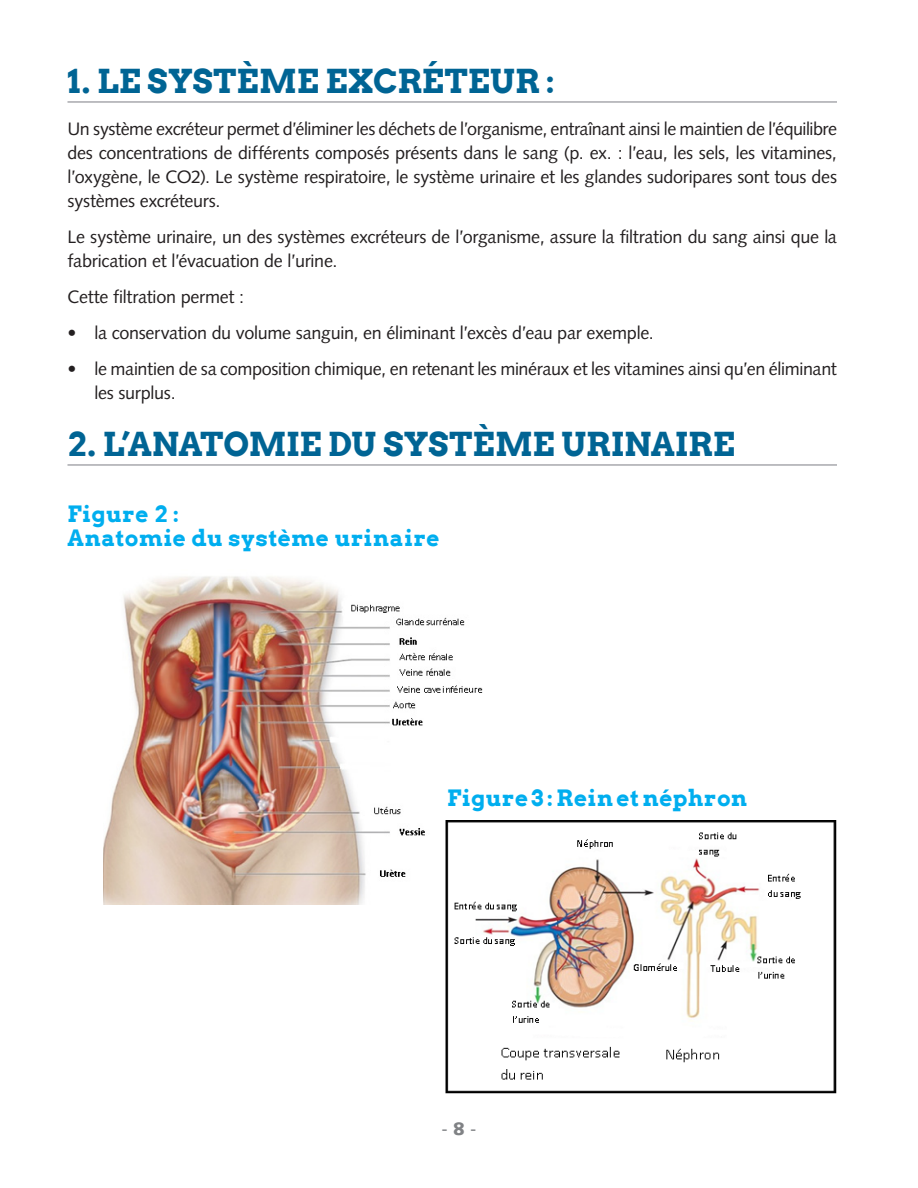
<style>
.page{position:relative;width:918px;height:1188px;background:#fff}
.page>*{position:absolute;margin:0;border:0;box-sizing:border-box;transform-origin:0 0}
.Titres{font:700 33px "Arvo";color:#006494}
.Sous-Titre{font:700 22.5px/24px "Arvo";letter-spacing:.025em;color:#00aeef}
.Texte_normal{font:18px/24px "Syntax";letter-spacing:-.02em;color:#231f20}
.t1{font:18px "Syntax";color:#808285}
.s1{font-weight:900}
</style>
<div class="page">
<hr style="left:68px;top:101px;width:769px;height:2px;background:#a8a9ad">
<hr style="left:68px;top:464px;width:769px;height:2px;background:#a8a9ad">
<img style="left:104px;top:576px;width:391px;height:329px">
<img style="left:445px;top:821px;width:392px;height:273px">
<p class="Titres" style="left:68px;top:60px;width:489px">1. LE SYSTÈME EXCRÉTEUR :</p>
<p class="Texte_normal" style="left:68px;top:117px;width:771px;text-align:justify">Un système excréteur permet d’éliminer les déchets de l’organisme, entraînant ainsi le maintien de l’équilibre des concentrations de différents composés présents dans le sang (p. ex. : l’eau, les sels, les vitamines, l’oxygène, le CO2). Le système respiratoire, le système urinaire et les glandes sudoripares sont tous des systèmes excréteurs.</p>
<p class="Texte_normal" style="left:68px;top:225px;width:771px">Le système urinaire, un des systèmes excréteurs de l’organisme, assure la filtration du sang ainsi que la fabrication et l’évacuation de l’urine.</p>
<p class="Texte_normal" style="left:68px;top:285px;width:178px">Cette filtration permet :</p>
<p class="Texte_normal" style="left:68px;top:321px;width:588px">• la conservation du volume sanguin, en éliminant l’excès d’eau par exemple.</p>
<p class="Texte_normal" style="left:94px;top:357px;width:744px;text-indent:-27px">• le maintien de sa composition chimique, en retenant les minéraux et les vitamines ainsi qu’en éliminant les surplus.</p>
<p class="Titres" style="left:68px;top:423px;width:669px">2. L’ANATOMIE DU SYSTÈME URINAIRE</p>
<p class="Sous-Titre" style="left:68px;top:502px;width:374px">Figure 2 :<br>Anatomie du système urinaire</p>
<p class="Sous-Titre" style="left:447px;top:786px;width:302px">Figure 3 : Rein et néphron</p>
<p class="t1" style="left:441px;top:1118px;width:37px">- <span class="s1">8</span> -</p>
</div>
